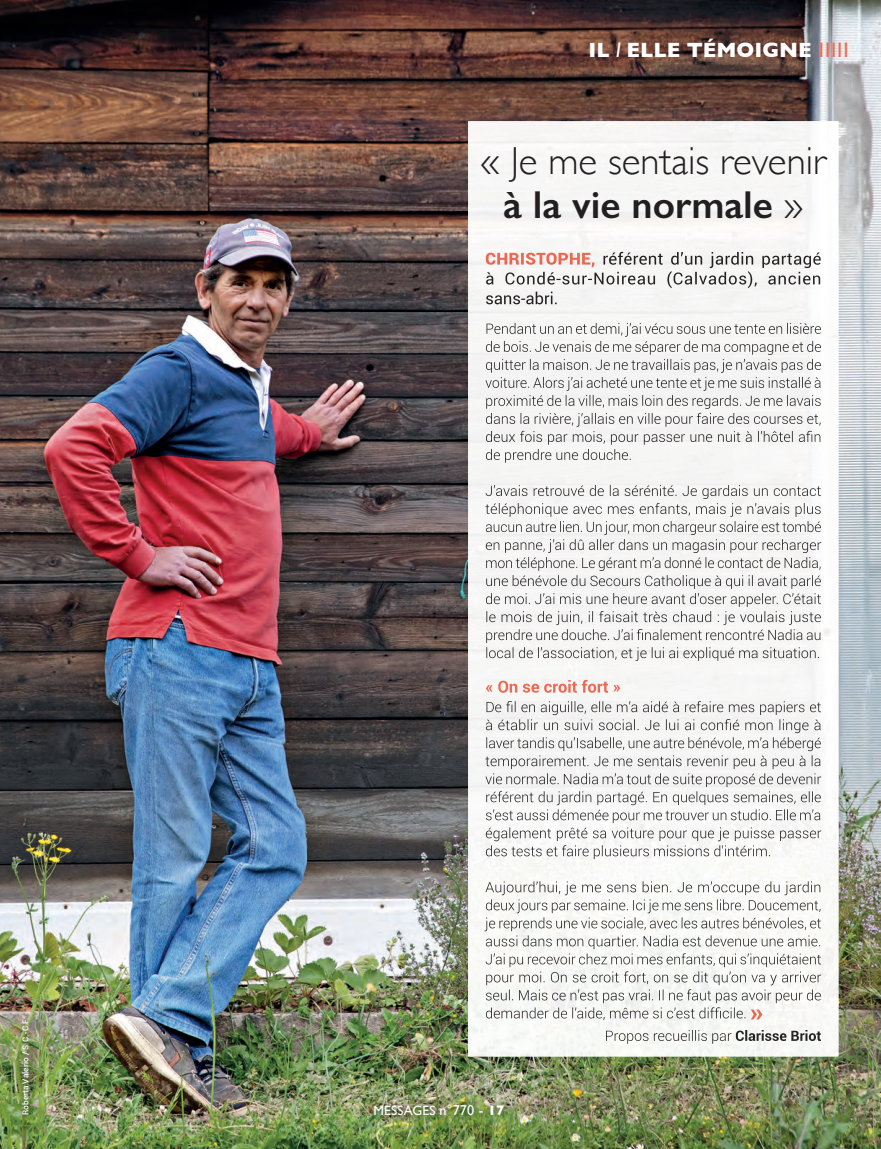
<style>
.page{position:relative;width:881px;height:1149px;background:#fff}
.page>*{position:absolute;margin:0;border:0;box-sizing:border-box;transform-origin:0 0}
.t1{font:300 39px/43.5px "Gill Sans";color:#231f20;text-align:center}
.t2{font:700 21px "Gill Sans";color:#fff}
.t3{font:13.5px "Gill Sans";letter-spacing:.01em;color:#fff}
.t4{font:500 8.25px "Roboto";letter-spacing:.005em;color:#fff}
.s1{font-weight:400;font-style:italic}
.s2{font-weight:400;color:#f26b50}
.s3{font-weight:600}
.s4{font-size:14.25px}
.s5{font-weight:700;font-size:14.25px}
</style>
<div class="page">
<img style="left:0;top:0;width:880px;height:1148px">
<img style="left:367px;top:1097px;width:146px;height:26px">
<div style="left:468px;top:121px;width:370px;height:935px;background:#f7f7f6"></div>
<img style="left:485px;top:252px;width:110px;height:16px">
<img style="left:595px;top:252px;width:226px;height:16px">
<img style="left:486px;top:271px;width:335px;height:17px">
<img style="left:486px;top:291px;width:72px;height:13px">
<img style="left:486px;top:323px;width:335px;height:14px">
<img style="left:485px;top:341px;width:336px;height:14px">
<img style="left:485px;top:359px;width:336px;height:14px">
<img style="left:485px;top:377px;width:336px;height:14px">
<img style="left:486px;top:395px;width:335px;height:14px">
<img style="left:485px;top:412px;width:336px;height:15px">
<img style="left:485px;top:430px;width:336px;height:14px">
<img style="left:485px;top:449px;width:146px;height:13px">
<img style="left:485px;top:485px;width:336px;height:14px">
<img style="left:485px;top:502px;width:336px;height:15px">
<img style="left:485px;top:521px;width:336px;height:14px">
<img style="left:485px;top:539px;width:336px;height:14px">
<img style="left:486px;top:557px;width:335px;height:14px">
<img style="left:486px;top:575px;width:335px;height:13px">
<img style="left:485px;top:593px;width:336px;height:13px">
<img style="left:486px;top:610px;width:335px;height:15px">
<img style="left:486px;top:628px;width:335px;height:14px">
<img style="left:486px;top:647px;width:333px;height:14px">
<img style="left:486px;top:679px;width:134px;height:13px">
<img style="left:486px;top:700px;width:335px;height:15px">
<img style="left:485px;top:718px;width:336px;height:15px">
<img style="left:486px;top:737px;width:335px;height:14px">
<img style="left:485px;top:755px;width:336px;height:13px">
<img style="left:485px;top:773px;width:336px;height:13px">
<img style="left:486px;top:790px;width:335px;height:15px">
<img style="left:485px;top:809px;width:336px;height:13px">
<img style="left:485px;top:827px;width:336px;height:14px">
<img style="left:485px;top:844px;width:285px;height:14px">
<img style="left:485px;top:881px;width:336px;height:14px">
<img style="left:485px;top:899px;width:336px;height:14px">
<img style="left:484px;top:917px;width:337px;height:14px">
<img style="left:485px;top:935px;width:336px;height:13px">
<img style="left:485px;top:952px;width:336px;height:14px">
<img style="left:486px;top:970px;width:335px;height:15px">
<img style="left:485px;top:988px;width:336px;height:14px">
<img style="left:485px;top:1006px;width:261px;height:13px">
<svg style="left:750px;top:1009px;width:12px;height:10px"></svg>
<img style="left:605px;top:1029px;width:126px;height:14px">
<img style="left:735px;top:1029px;width:85px;height:11px">
<img style="left:16px;top:1012px;width:22px;height:111px">
<p class="t4" style="left:20px;top:1114px;width:99px;rotate:-90deg">Roberta Valerio / S.C.-C.F.</p>
<p class="t2" style="left:588px;top:33px;width:261px">IL <span class="s1">I</span> ELLE TÉMOIGNE <span class="s2">IIIII</span></p>
<p class="t1" style="left:480px;top:138px;width:347px">« Je me sentais revenir <span class="s3">à la vie normale</span> »</p>
<p class="t3" style="left:373px;top:1101px;width:133px">MESSAGES <span class="s4">n°770 -</span> <span class="s5">17</span></p>
</div>
